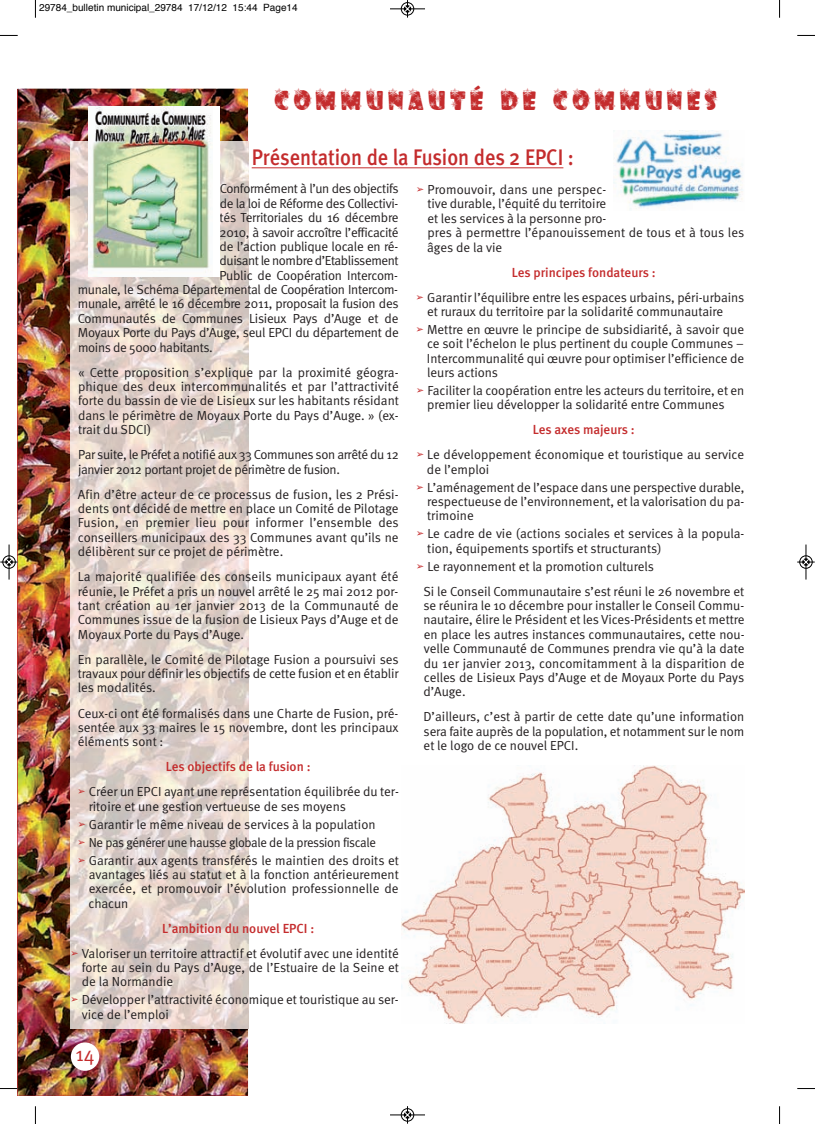
<style>
.page{position:relative;width:815px;height:1124px;background:#fff}
.page>*{position:absolute;margin:0;border:0;box-sizing:border-box;transform-origin:0 0}
.t1{font:30px "winterflakes";letter-spacing:.15em;color:#c42c2d}
.t2{font:500 22.5px "Meta";color:#c42c2d;scale:.9 1}
.t3{font:20px "Meta Normal";color:#c42c2d}
.t4{font:13.12px/14.4px "Meta Normal";letter-spacing:-.005em;color:#231f20;text-align:justify}
.t5{font:13.12px/14.4px "Meta Normal";letter-spacing:-.025em;color:#231f20}
.t6{font:500 13.12px "Meta";color:#c42c2d}
.t7{font:13.12px "Meta Normal";letter-spacing:-.03em;color:#231f20}
.t8{font:10px "Helvetica";color:#000}
.s1{font-family:"Menlo";font-weight:700;color:#c42c2d}
</style>
<div class="page">
<img style="left:18px;top:89px;width:230px;height:1006px">
<div style="left:71px;top:1042px;width:28px;height:28px;background:#fff;border-radius:50%"></div>
<img style="left:71px;top:142px;width:177px;height:886px">
<hr style="left:252px;top:167px;width:311px;height:1px;background:#c42c2d">
<div style="left:89px;top:106px;width:131px;height:170px;background:#fff"></div>
<img style="left:89px;top:106px;width:122px;height:167px">
<img style="left:613px;top:130px;width:130px;height:79px">
<img style="left:402px;top:765px;width:342px;height:258px">
<svg style="left:35px;top:0;width:1px;height:18px"></svg>
<svg style="left:0;top:35px;width:18px;height:1px"></svg>
<svg style="left:779px;top:0;width:1px;height:18px"></svg>
<svg style="left:797px;top:35px;width:18px;height:1px"></svg>
<svg style="left:35px;top:1106px;width:1px;height:17px"></svg>
<svg style="left:0;top:1087px;width:18px;height:2px"></svg>
<svg style="left:779px;top:1106px;width:1px;height:17px"></svg>
<svg style="left:797px;top:1088px;width:18px;height:1px"></svg>
<div style="left:401px;top:2px;width:13px;height:14px;border:1px solid #fff;border-radius:50%"></div>
<hr style="left:390px;top:9px;width:35px;height:1px;background:#000">
<div style="left:401px;top:2px;width:13px;height:13px;border:1px solid #000;border-radius:50%"></div>
<svg style="left:404px;top:0;width:7px;height:18px"></svg>
<hr style="left:390px;top:1114px;width:35px;height:1px;background:#000">
<div style="left:401px;top:1108px;width:13px;height:13px;border:1px solid #000;border-radius:50%"></div>
<svg style="left:404px;top:1106px;width:7px;height:17px"></svg>
<div style="left:2px;top:555px;width:14px;height:13px;border:1px solid #fff;border-radius:50%"></div>
<hr style="left:9px;top:544px;width:1px;height:35px;background:#000">
<div style="left:3px;top:555px;width:12px;height:13px;border:1px solid #000;border-radius:50%"></div>
<svg style="left:0;top:558px;width:18px;height:7px"></svg>
<div style="left:799px;top:555px;width:14px;height:13px;border:1px solid #fff;border-radius:50%"></div>
<hr style="left:806px;top:544px;width:1px;height:35px;background:#000">
<div style="left:800px;top:555px;width:12px;height:13px;border:1px solid #000;border-radius:50%"></div>
<svg style="left:797px;top:558px;width:18px;height:7px"></svg>
<p class="t8" style="left:39px;top:4px;width:260px">29784_bulletin municipal_29784 17/12/12 15:44 Page14</p>
<h1 class="t1" style="left:275px;top:83px;width:444px">COMMUNAUTÉ DE COMMUNES</h1>
<h2 class="t2" style="left:252px;top:144px;width:360px">Présentation de la Fusion des 2 EPCI :</h2>
<p class="t5" style="left:220px;top:183px;width:181px">Conformément à l’un des objectifs</p>
<p class="t5" style="left:220px;top:197px;width:180px">de la loi de Réforme des Collectivi-</p>
<p class="t4" style="left:220px;top:212px;width:180px">tés Territoriales du 16 décembre</p>
<p class="t5" style="left:220px;top:226px;width:180px">2010, à savoir accroître l’efficacité</p>
<p class="t4" style="left:220px;top:240px;width:180px">de l’action publique locale en ré-</p>
<p class="t7" style="left:220px;top:256px;width:180px">duisant le nombre d’Etablissement</p>
<p class="t4" style="left:220px;top:269px;width:180px">Public de Coopération Intercom-</p>
<p class="t5" style="left:78px;top:283px;width:322px">munale, le Schéma Départemental de Coopération Intercom-</p>
<p class="t4" style="left:78px;top:298px;width:322px">munale, arrêté le 16 décembre 2011, proposait la fusion des</p>
<p class="t4" style="left:78px;top:312px;width:322px">Communautés de Communes Lisieux Pays d’Auge et de</p>
<p class="t4" style="left:78px;top:327px;width:322px">Moyaux Porte du Pays d’Auge, seul EPCI du département de</p>
<p class="t5" style="left:78px;top:341px;width:136px">moins de 5000 habitants.</p>
<p class="t4" style="left:78px;top:366px;width:322px">« Cette proposition s’explique par la proximité géogra&shy;phique des deux intercommunalités et par l’attractivité forte du bassin de vie de Lisieux sur les habitants résidant dans le périmètre de Moyaux Porte du Pays d’Auge. » (ex&shy;trait du SDCI)</p>
<p class="t5" style="left:78px;top:448px;width:322px">Par suite, le Préfet a notifié aux 33 Communes son arrêté du 12 janvier 2012 portant projet de périmètre de fusion.</p>
<p class="t4" style="left:78px;top:488px;width:322px">Afin d’être acteur de ce processus de fusion, les 2 Prési&shy;dents ont décidé de mettre en place un Comité de Pilotage Fusion, en premier lieu pour informer l’ensemble des conseillers municipaux des 33 Communes avant qu’ils ne délibèrent sur ce projet de périmètre.</p>
<p class="t4" style="left:78px;top:570px;width:322px">La majorité qualifiée des conseils municipaux ayant été réunie, le Préfet a pris un nouvel arrêté le 25 mai 2012 por&shy;tant création au 1er janvier 2013 de la Communauté de Communes issue de la fusion de Lisieux Pays d’Auge et de Moyaux Porte du Pays d’Auge.</p>
<p class="t4" style="left:78px;top:653px;width:322px">En parallèle, le Comité de Pilotage Fusion a poursuivi ses travaux pour définir les objectifs de cette fusion et en établir les modalités.</p>
<p class="t4" style="left:78px;top:707px;width:322px">Ceux-ci ont été formalisés dans une Charte de Fusion, pré&shy;sentée aux 33 maires le 15 novembre, dont les principaux éléments sont :</p>
<p class="t6" style="left:166px;top:759px;width:146px">Les objectifs de la fusion :</p>
<p class="t4" style="left:89px;top:785px;width:312px;text-indent:-11px"><span class="s1">➢</span> Créer un EPCI ayant une représentation équilibrée du ter&shy;ritoire et une gestion vertueuse de ses moyens</p>
<p class="t4" style="left:78px;top:818px;width:299px"><span class="s1">➢</span> Garantir le même niveau de services à la population</p>
<p class="t7" style="left:78px;top:837px;width:299px"><span class="s1">➢</span> Ne pas générer une hausse globale de la pression fiscale</p>
<p class="t4" style="left:89px;top:854px;width:312px;text-indent:-11px"><span class="s1">➢</span> Garantir aux agents transférés le maintien des droits et avantages liés au statut et à la fonction antérieurement exercée, et promouvoir l’évolution professionnelle de chacun</p>
<p class="t6" style="left:162px;top:920px;width:154px">L’ambition du nouvel EPCI :</p>
<p class="t4" style="left:82px;top:947px;width:319px;text-indent:-11px"><span class="s1">➢</span> Valoriser un territoire attractif et évolutif avec une identité forte au sein du Pays d’Auge, de l’Estuaire de la Seine et de la Normandie</p>
<p class="t4" style="left:82px;top:993px;width:318px;text-indent:-11px"><span class="s1">➢</span> Développer l’attractivité économique et touristique au ser&shy;vice de l’emploi</p>
<h3 class="t3" style="left:75px;top:1047px;width:21px">14</h3>
<p class="t4" style="left:427px;top:183px;width:319px;text-align:left;text-indent:-10px"><span class="s1">➢</span> Promouvoir, dans une perspec-<br>tive durable, l’équité du territoire<br>et les services à la personne pro-<br>pres à permettre l’épanouissement de tous et à tous les âges de la vie</p>
<p class="t6" style="left:512px;top:264px;width:145px">Les principes fondateurs :</p>
<p class="t4" style="left:427px;top:291px;width:319px;text-indent:-11px"><span class="s1">➢</span> Garantir l’équilibre entre les espaces urbains, péri-urbains et ruraux du territoire par la solidarité communautaire</p>
<p class="t4" style="left:427px;top:323px;width:319px;text-indent:-11px"><span class="s1">➢</span> Mettre en œuvre le principe de subsidiarité, à savoir que ce soit l’échelon le plus pertinent du couple Communes – Intercommunalité qui œuvre pour optimiser l’efficience de leurs actions</p>
<p class="t4" style="left:427px;top:384px;width:319px;text-indent:-11px"><span class="s1">➢</span> Faciliter la coopération entre les acteurs du territoire, et en premier lieu développer la solidarité entre Communes</p>
<p class="t6" style="left:533px;top:422px;width:103px">Les axes majeurs :</p>
<p class="t4" style="left:427px;top:449px;width:319px;text-indent:-11px"><span class="s1">➢</span> Le développement économique et touristique au service de l’emploi</p>
<p class="t4" style="left:427px;top:481px;width:319px;text-indent:-11px"><span class="s1">➢</span> L’aménagement de l’espace dans une perspective durable, respectueuse de l’environnement, et la valorisation du pa&shy;trimoine</p>
<p class="t4" style="left:427px;top:528px;width:319px;text-indent:-11px"><span class="s1">➢</span> Le cadre de vie (actions sociales et services à la popula&shy;tion, équipements sportifs et structurants)</p>
<p class="t4" style="left:423px;top:555px;width:322px;line-height:25px;text-indent:-7px"><span class="s1">➢</span> Le rayonnement et la promotion culturels<br>Si le Conseil Communautaire s’est réuni le 26 novembre et</p>
<p class="t4" style="left:423px;top:599px;width:323px">se réunira le 10 décembre pour installer le Conseil Commu&shy;nautaire, élire le Président et les Vices-Présidents et mettre en place les autres instances communautaires, cette nou&shy;velle Communauté de Communes prendra vie qu’à la date du 1er janvier 2013, concomitamment à la disparition de celles de Lisieux Pays d’Auge et de Moyaux Porte du Pays d’Auge.</p>
<p class="t4" style="left:423px;top:711px;width:322px">D’ailleurs, c’est à partir de cette date qu’une information sera faite auprès de la population, et notamment sur le nom et le logo de ce nouvel EPCI.</p>
</div>
